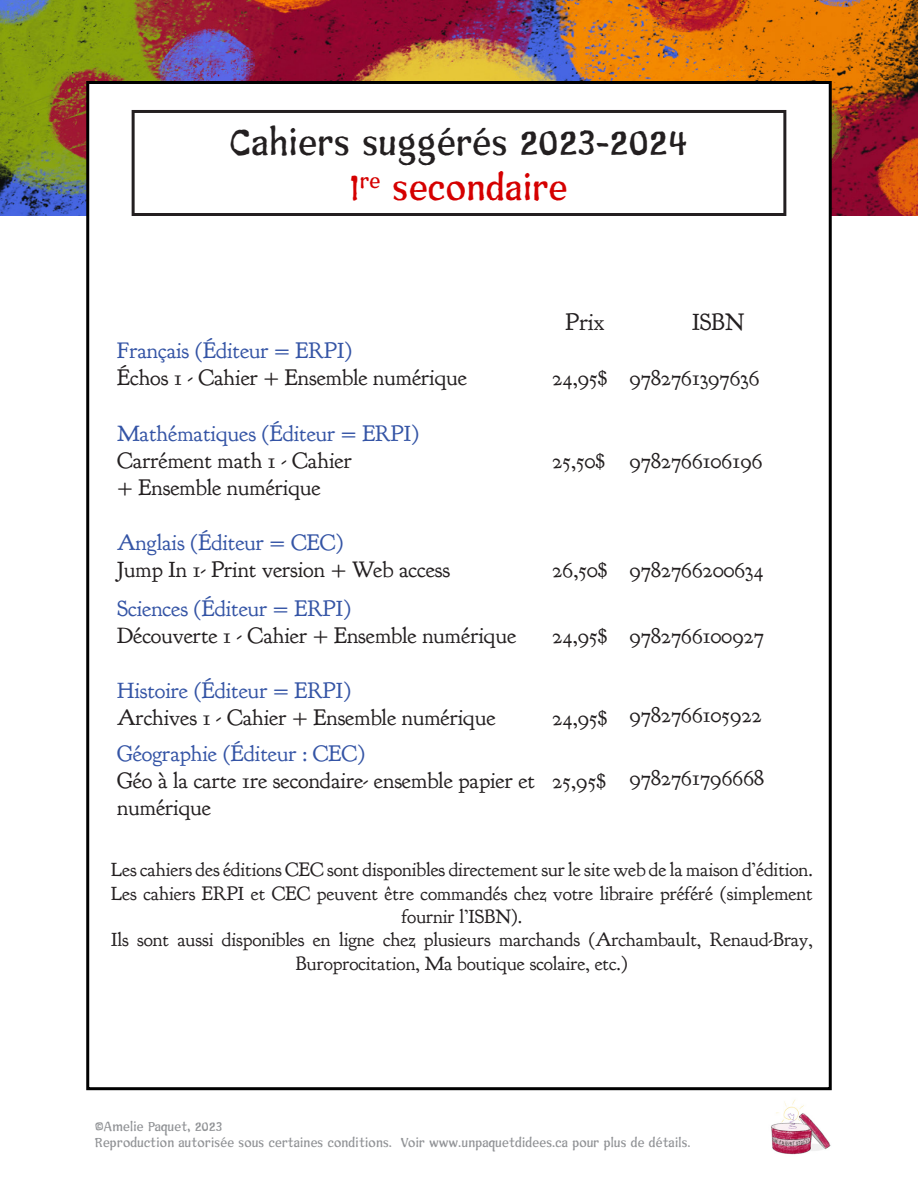
<style>
.page{position:relative;width:918px;height:1188px;background:#fff}
.page>*{position:absolute;margin:0;border:0;box-sizing:border-box;transform-origin:0 0}
.t1{font:37.5px "Sunshine";color:#231f20}
.t2{font:37.5px "Sunshine";color:#d50000}
.t3{font:24px "Goudy Bookletter 1911";color:#231f20}
.t4{font:22.5px/27px "Goudy Bookletter 1911";color:#231f20}
.t5{font:22.5px "Goudy Bookletter 1911";color:#3454a5}
.t6{font:19.5px/23.4px "Goudy Bookletter 1911";color:#231f20;text-align:center}
.t7{font:13.5px/16.2px "Sunshine";color:#919396}
</style>
<div class="page">
<img style="left:0;top:0;width:918px;height:216px">
<div style="left:88px;top:82px;width:742px;height:1007px;background:#fff"></div>
<img style="left:771px;top:1100px;width:60px;height:55px">
<div style="left:132px;top:110px;width:654px;height:106px;border:3px solid #231f20"></div>
<p class="t1" style="left:230px;top:120px;width:459px">Cahiers suggérés 2023-2024</p>
<p class="t2" style="left:350px;top:165px;width:220px">1<sup>re</sup> secondaire</p>
<p class="t3" style="left:566px;top:306px;width:40px">Prix</p>
<p class="t3" style="left:692px;top:306px;width:54px">ISBN</p>
<p class="t5" style="left:117px;top:337px;width:237px">Français (Éditeur = ERPI)</p>
<p class="t4" style="left:117px;top:364px;width:351px">Échos 1 - Cahier + Ensemble numérique</p>
<p class="t4" style="left:553px;top:364px;width:58px">24,95$</p>
<p class="t4" style="left:630px;top:364px;width:132px">9782761397636</p>
<p class="t5" style="left:117px;top:419px;width:303px">Mathématiques (Éditeur = ERPI)</p>
<p class="t4" style="left:117px;top:447px;width:236px">Carrément math 1 - Cahier</p>
<p class="t4" style="left:117px;top:474px;width:205px">+ Ensemble numérique</p>
<p class="t4" style="left:553px;top:447px;width:55px">25,50$</p>
<p class="t4" style="left:630px;top:447px;width:135px">9782766106196</p>
<p class="t5" style="left:117px;top:529px;width:228px">Anglais (Éditeur = CEC)</p>
<p class="t4" style="left:117px;top:557px;width:334px">Jump In 1- Print version + Web access</p>
<p class="t4" style="left:553px;top:557px;width:58px">26,50$</p>
<p class="t4" style="left:630px;top:557px;width:135px">9782766200634</p>
<p class="t5" style="left:117px;top:594px;width:235px">Sciences (Éditeur = ERPI)</p>
<p class="t4" style="left:117px;top:622px;width:401px">Découverte 1 - Cahier + Ensemble numérique</p>
<p class="t4" style="left:553px;top:622px;width:58px">24,95$</p>
<p class="t4" style="left:630px;top:622px;width:136px">9782766100927</p>
<p class="t5" style="left:117px;top:677px;width:236px">Histoire (Éditeur = ERPI)</p>
<p class="t4" style="left:117px;top:705px;width:380px">Archives 1 - Cahier + Ensemble numérique</p>
<p class="t4" style="left:553px;top:705px;width:58px">24,95$</p>
<p class="t4" style="left:630px;top:701px;width:134px">9782766105922</p>
<p class="t5" style="left:117px;top:740px;width:250px">Géographie (Éditeur : CEC)</p>
<p class="t4" style="left:117px;top:767px;width:419px">Géo à la carte 1re secondaire- ensemble papier et numérique</p>
<p class="t4" style="left:553px;top:767px;width:56px">25,95$</p>
<p class="t4" style="left:630px;top:764px;width:136px">9782761796668</p>
<p class="t6" style="left:111px;top:858px;width:703px">Les cahiers des éditions CEC sont disponibles directement sur le site web de la maison d’édition.</p>
<p class="t6" style="left:111px;top:882px;width:703px">Les cahiers ERPI et CEC peuvent être commandés chez votre libraire préféré (simplement fournir l’ISBN).</p>
<p class="t6" style="left:111px;top:928px;width:703px">Ils sont aussi disponibles en ligne chez plusieurs marchands (Archambault, Renaud-Bray,<br>Buroprocitation, Ma boutique scolaire, etc.)</p>
<p class="t7" style="left:95px;top:1119px;width:597px">©Amelie Paquet, 2023<br>Reproduction autorisée sous certaines conditions. Voir www.unpaquetdidees.ca pour plus de détails.</p>
</div>
